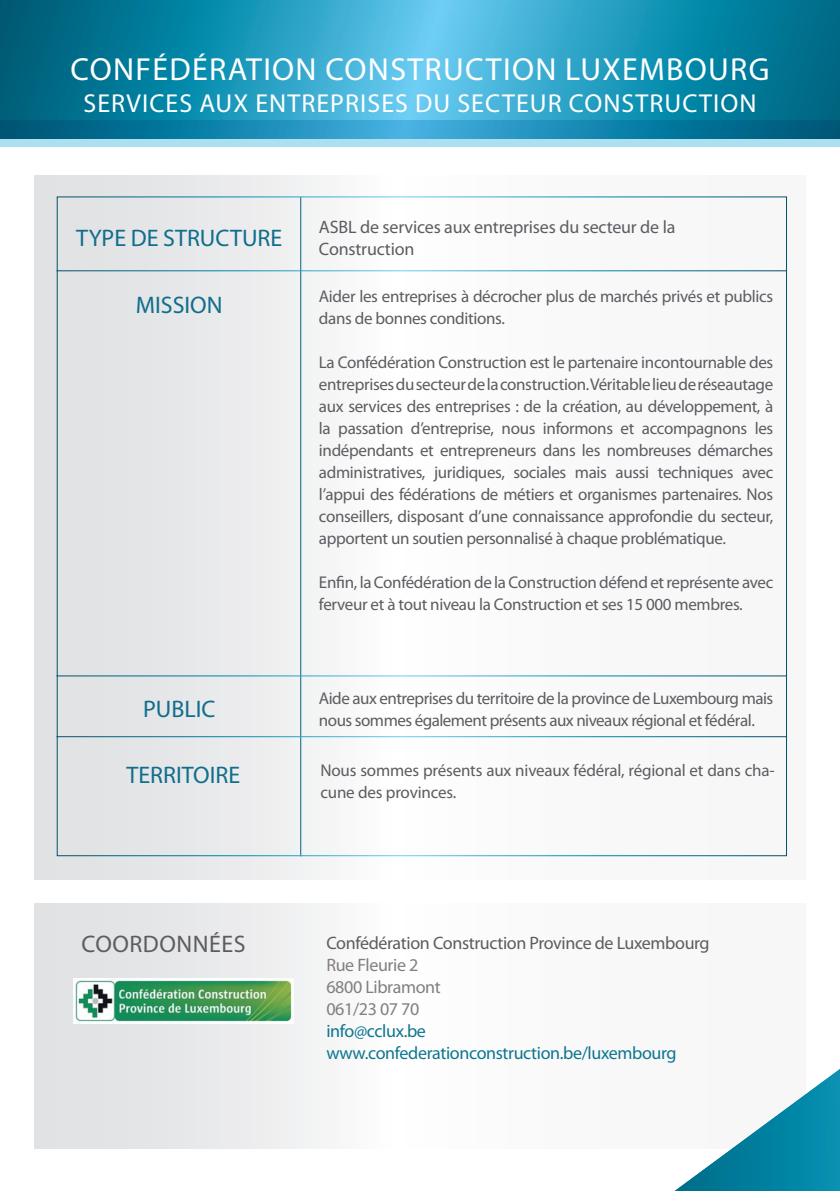
<style>
.page{position:relative;width:840px;height:1191px;background:#fff}
.page>*{position:absolute;margin:0;border:0;box-sizing:border-box;transform-origin:0 0}
.t1{font:32px "Myriad Pro";letter-spacing:.03em;color:#fff}
.t2{font:26px "Myriad Pro";color:#fff}
.t3{font:24px "Myriad Pro";color:#106e8c}
.t4{font:24px "Myriad Pro";color:#5e5b61}
.t5{font:18px/22px "Myriad Pro";letter-spacing:-.015em;color:#5e5b61}
.t6{font:18px/22px "Myriad Pro";letter-spacing:-.02em;color:#0d768f}
.t7{font:18px/22px "Myriad Pro";letter-spacing:-.02em;color:#827e83}
.t8{font:17px/22px "Myriad Pro";letter-spacing:-.02em;color:#5e5b61}
</style>
<div class="page">
<div style="left:34px;top:176px;width:771px;height:703px;background:linear-gradient(to right,#e6e7e9,#fdfdfe)"></div>
<div style="left:34px;top:903px;width:771px;height:245px;background:linear-gradient(to right,#e6e7e9,#fff)"></div>
<svg style="left:0;top:0;width:839px;height:120px;background:#2094b5"></svg>
<svg style="left:0;top:120px;width:839px;height:26px;background:#3d9abc"></svg>
<img style="left:74px;top:978px;width:219px;height:45px">
<hr style="left:300px;top:197px;width:1px;height:659px;background:#fff">
<hr style="left:56px;top:270px;width:729px;height:1px;background:#fff">
<hr style="left:56px;top:675px;width:729px;height:1px;background:#fff">
<hr style="left:56px;top:736px;width:729px;height:1px;background:#fff">
<svg style="left:634px;top:1043px;width:205px;height:148px"></svg>
<h1 class="t1" style="left:70px;top:49px;width:40px">Conf</h1>
<h1 class="t1" style="left:152px;top:49px;width:75px">édération</h1>
<h1 class="t1" style="left:325px;top:49px;width:40px">Construction</h1>
<h1 class="t1" style="left:565px;top:49px;width:37px">Luxembourg</h1>
<h2 class="t2" style="left:83px;top:87px;width:28px">Services</h2>
<h2 class="t2" style="left:199px;top:87px;width:17px">aux</h2>
<h2 class="t2" style="left:255px;top:87px;width:15px">entreprises</h2>
<h2 class="t2" style="left:415px;top:87px;width:58px">du secteur</h2>
<h2 class="t2" style="left:568px;top:87px;width:17px">construction</h2>
<h3 class="t3" style="left:76px;top:223px;width:102px">Type de structure</h3>
<h3 class="t3" style="left:136px;top:290px;width:31px">Mission</h3>
<h3 class="t3" style="left:143px;top:694px;width:74px">PUBLIC</h3>
<h3 class="t3" style="left:126px;top:760px;width:24px">Territoire</h3>
<p class="t5" style="left:319px;top:216px;width:358px">ASBL de services aux entreprises du secteur de la<br>Construction</p>
<p class="t8" style="left:319px;top:285px;width:455px">Aider les entreprises à décrocher plus de marchés privés et publics dans de bonnes conditions.</p>
<p class="t8" style="left:319px;top:351px;width:455px;text-align:justify">La Confédération Construction est le partenaire incontournable des entreprises du secteur de la construction. Véritable lieu de réseautage aux services des entreprises : de la création, au développement, à la passation d’entreprise, nous informons et accompagnons les indépendants et entrepreneurs dans les nombreuses démarches administratives, juridiques, sociales mais aussi techniques avec l’appui des fédérations de métiers et organismes partenaires. Nos conseillers, disposant d’une connaissance approfondie du secteur, apportent un soutien personnalisé à chaque problématique.</p>
<p class="t8" style="left:319px;top:571px;width:455px">Enfin, la Confédération de la Construction défend et représente avec ferveur et à tout niveau la Construction et ses 15 000 membres.</p>
<p class="t8" style="left:319px;top:686px;width:455px">Aide aux entreprises du territoire de la province de Luxembourg mais nous sommes également présents aux niveaux régional et fédéral.</p>
<p class="t8" style="left:320px;top:759px;width:455px">Nous sommes présents aux niveaux fédéral, régional et dans cha&shy;cune des provinces.</p>
<h3 class="t4" style="left:81px;top:929px;width:31px">Coordonn</h3>
<h3 class="t4" style="left:209px;top:929px;width:24px">ées</h3>
<p class="t5" style="left:326px;top:932px;width:384px">Confédération Construction Province de Luxembourg</p>
<p class="t7" style="left:326px;top:954px;width:116px">Rue Fleurie 2<br>6800 Libramont<br>061/23 07 70</p>
<p class="t6" style="left:326px;top:1020px;width:351px">info@cclux.be www.confederationconstruction.be/luxembourg</p>
</div>
